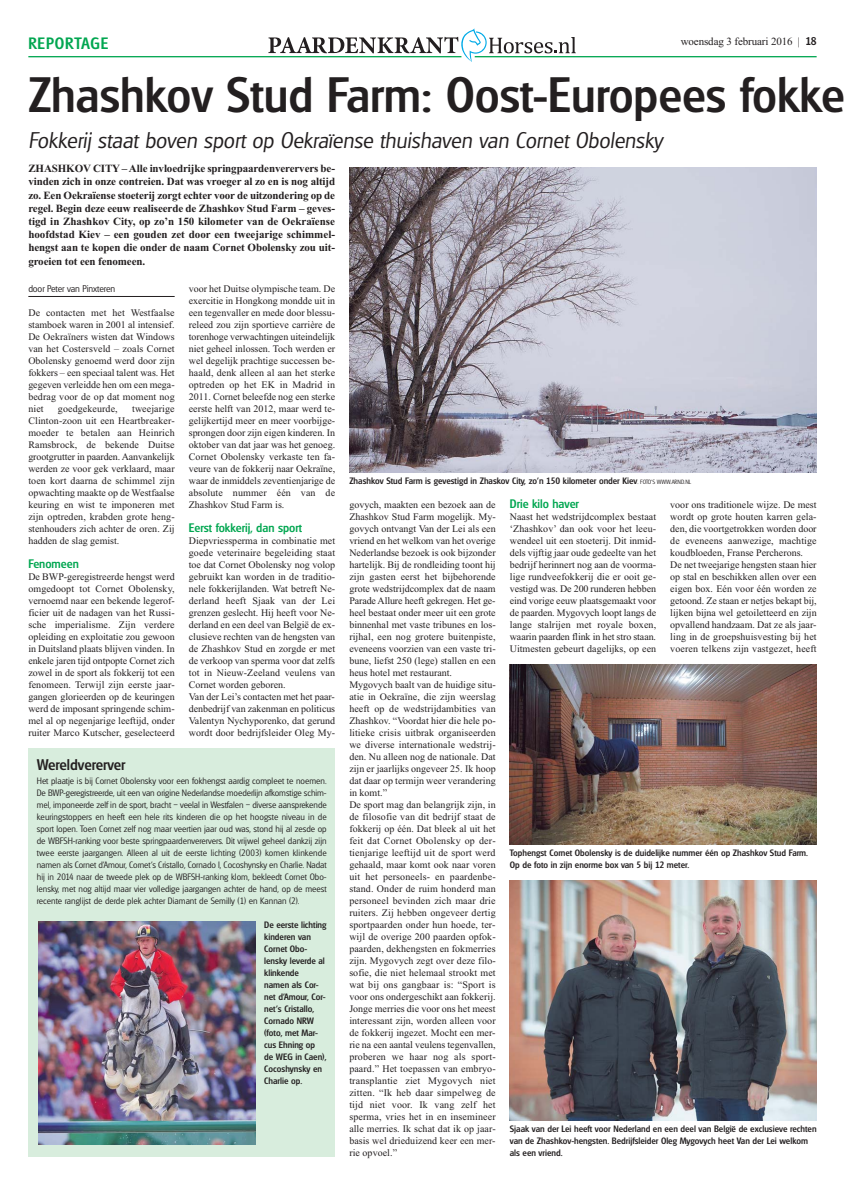
<style>
.page{position:relative;width:845px;height:1185px;background:#fff}
.page>*{position:absolute;margin:0;border:0;box-sizing:border-box;transform-origin:0 0}
.t1{font:500 48.2px "Glasgow";color:#231f20}
.t2{font:italic 300 22px "Glasgow";color:#231f20}
.t3{font:500 16px "Glasgow";letter-spacing:.05em;color:#00a650}
.t4{font:500 15px "Glasgow";color:#231f20}
.t5{font:500 12px "Glasgow";color:#00a650}
.t6{font:700 11px/13.2px "Times New Roman";letter-spacing:-.01em;color:#231f20;text-align:justify}
.t7{font:11px "Times New Roman";letter-spacing:-.01em;color:#231f20}
.t8{font:10px/12px "Times New Roman";letter-spacing:.005em;color:#231f20;text-align:justify}
.t9{font:300 9.5px "Glasgow";letter-spacing:-.01em;color:#231f20}
.t10{font:300 9px/12px "Glasgow";color:#231f20;text-align:justify}
.t11{font:500 9px/12px "Glasgow";color:#231f20}
.s1{font-family:"Glasgow";font-weight:500}
.s2{font-weight:300;font-size:6px}
</style>
<div class="page">
<hr style="left:28px;top:296px;width:147px;height:1px;background:#231f20">
<img style="left:349px;top:167px;width:467px;height:305px">
<svg style="left:268px;top:28px;width:308px;height:34px"></svg>
<hr style="left:475px;top:56px;width:341px;height:1px;background:#00a650">
<hr style="left:28px;top:56px;width:433px;height:1px;background:#00a650">
<img style="left:510px;top:880px;width:306px;height:240px">
<img style="left:510px;top:664px;width:306px;height:180px">
<div style="left:28px;top:748px;width:307px;height:408px;background:#d8eddd"></div>
<img style="left:38px;top:922px;width:218px;height:222px">
<h3 class="t3" style="left:28px;top:37px;width:82px">REPORTAGE</h3>
<p class="t7" style="left:681px;top:37px;width:137px">woensdag 3 februari 2016 | <span class="s1">18</span></p>
<h1 class="t1" style="left:28px;top:77px;width:818px">Zhashkov Stud Farm: Oost-Europees fokke</h1>
<h2 class="t2" style="left:28px;top:133px;width:636px">Fokkerij staat boven sport op Oekraïense thuishaven van Cornet Obolensky</h2>
<p class="t6" style="left:28px;top:163px;width:308px">ZHASHKOV CITY – Alle invloedrijke springpaardenverervers be&shy;vinden zich in onze contreien. Dat was vroeger al zo en is nog altijd zo. Een Oekraïense stoeterij zorgt echter voor de uitzondering op de regel. Begin deze eeuw realiseerde de Zhashkov Stud Farm – geves&shy;tigd in Zhashkov City, op zo’n 150 kilometer van de Oekraïense hoofdstad Kiev – een gouden zet door een tweejarige schimmel&shy;hengst aan te kopen die onder de naam Cornet Obolensky zou uit&shy;groeien tot een fenomeen.</p>
<p class="t9" style="left:28px;top:285px;width:88px">door Peter van Pinxteren</p>
<p class="t8" style="left:28px;top:308px;width:148px">De contacten met het Westfaalse stamboek waren in 2001 al intensief.<br>De Oekraïners wisten dat Windows van het Costersveld – zoals Cornet Obolensky genoemd werd door zijn fokkers – een speciaal talent was. Het gegeven verleidde hen om een mega&shy;bedrag voor de op dat moment nog niet</p>
<p class="t8" style="left:28px;top:404px;width:148px;text-indent:104px">tweejarige Clinton-zoon uit een Heartbreaker&shy;moeder te betalen aan Heinrich Ramsbrock, de bekende Duitse grootgrutter in paarden. Aanvankelijk werden ze voor gek verklaard, maar toen kort daarna de schimmel zijn opwachting maakte op de Westfaalse keuring en wist te imponeren met zijn optreden, krabden grote heng&shy;stenhouders zich achter de oren. Zij hadden de slag gemist.</p>
<p class="t5" style="left:28px;top:560px;width:52px">Fenomeen</p>
<p class="t8" style="left:28px;top:572px;width:148px">De BWP-geregistreerde hengst werd omgedoopt tot Cornet Obolensky, vernoemd naar een bekende legerof&shy;ficier uit de nadagen van het Russi&shy;sche imperialisme. Zijn verdere opleiding en exploitatie zou gewoon in Duitsland plaats blijven vinden. In enkele jaren tijd ontpopte Cornet zich zowel in de sport als fokkerij tot een fenomeen. Terwijl zijn eerste jaar&shy;gangen glorieerden op de keuringen werd de imposant springende schim&shy;mel al op negenjarige leeftijd, onder ruiter Marco Kutscher, geselecteerd</p>
<p class="t8" style="left:58px;top:404px;width:61px">goedgekeurde,</p>
<p class="t8" style="left:189px;top:284px;width:148px">voor het Duitse olympische team. De exercitie in Hongkong mondde uit in een tegenvaller en mede door blessu&shy;releed zou zijn sportieve carrière de torenhoge verwachtingen uiteindelijk niet geheel inlossen. Toch werden er wel degelijk prachtige successen be&shy;haald, denk alleen al aan het sterke optreden op het EK in Madrid in 2011. Cornet beleefde nog een sterke eerste helft van 2012, maar werd te&shy;gelijkertijd meer en meer voorbijge&shy;sprongen door zijn eigen kinderen. In oktober van dat jaar was het genoeg.<br>Cornet Obolensky verkaste ten fa&shy;veure van de fokkerij naar Oekraïne, waar de inmiddels zeventienjarige de absolute nummer één van de Zhashkov Stud Farm is.</p>
<p class="t5" style="left:189px;top:524px;width:115px">Eerst fokkerij, dan sport</p>
<p class="t8" style="left:189px;top:536px;width:148px;text-align:left">Diepvriessperma in combinatie met goede veterinaire begeleiding staat toe dat Cornet Obolensky nog volop gebruikt kan worden in de traditio&shy;nele fokkerijlanden. Wat betreft Ne&shy;derland heeft Sjaak van der Lei grenzen geslecht. Hij heeft voor Ne&shy;derland en een deel van België de ex&shy;clusieve rechten van de hengsten van de Zhashkov Stud en zorgde er met de verkoop van sperma voor dat zelfs tot in Nieuw-Zeeland veulens van Cornet worden geboren.<br>Van der Lei’s contacten met het paar&shy;denbedrijf van zakenman en politicus Valentyn Nychyporenko, dat gerund wordt door bedrijfsleider Oleg My-</p>
<h3 class="t4" style="left:37px;top:759px;width:90px">Wereldvererver</h3>
<p class="t10" style="left:37px;top:776px;width:291px">Het plaatje is bij Cornet Obolensky voor een fokhengst aardig compleet te noemen.<br>De BWP-geregistreerde, uit een van origine Nederlandse moederlijn afkomstige schim&shy;mel, imponeerde zelf in de sport, bracht – veelal in Westfalen – diverse aansprekende keuringstoppers en heeft een hele rits kinderen die op het hoogste niveau in de sport lopen. Toen Cornet zelf nog maar veertien jaar oud was, stond hij al zesde op de WBFSH-ranking voor beste springpaardenverervers. Dit vrijwel geheel dankzij zijn twee eerste jaargangen. Alleen al uit de eerste lichting (2003) komen klinkende namen als Cornet d’Amour, Cornet’s Cristallo, Cornado I, Cocoshynsky en Charlie. Nadat hij in 2014 naar de tweede plek op de WBFSH-ranking klom, bekleedt Cornet Obo&shy;lensky, met nog altijd maar vier volledige jaargangen achter de hand, op de meest recente ranglijst de derde plek achter Diamant de Semilly (1) en Kannan (2).</p>
<p class="t11" style="left:264px;top:920px;width:64px">De eerste lichting kinderen van<br>Cornet Obo&shy;lensky leverde al klinkende<br>namen als Cor&shy;net d’Amour, Cor&shy;net’s Cristallo,<br>Cornado NRW (foto, met Mar&shy;cus Ehning op<br>de WEG in Caen),<br>Cocoshynsky en<br>Charlie op.</p>
<p class="t11" style="left:349px;top:476px;width:343px">Zhashkov Stud Farm is gevestigd in Zhaskov City, zo’n 150 kilometer onder Kiev<span class="s2">. FOTO’S WWW.ARND.NL</span></p>
<p class="t8" style="left:349px;top:500px;width:148px;text-align:left">govych, maakten een bezoek aan de Zhashkov Stud Farm mogelijk. My&shy;govych ontvangt Van der Lei als een vriend en het welkom van het overige Nederlandse bezoek is ook bijzonder hartelijk. Bij de rondleiding toont hij zijn gasten eerst het bijbehorende grote wedstrijdcomplex dat de naam Parade Allure heeft gekregen. Het ge&shy;heel bestaat onder meer uit een grote binnenhal met vaste tribunes en los&shy;rijhal, een nog grotere buitenpiste, eveneens voorzien van een vaste tri&shy;bune, liefst 250 (lege) stallen en een heus hotel met restaurant.<br>Mygovych baalt van de huidige situ&shy;atie in Oekraïne, die zijn weerslag heeft op de wedstrijdambities van Zhashkov. “Voordat hier die hele po&shy;litieke crisis uitbrak organiseerden we diverse internationale wedstrij&shy;den. Nu alleen nog de nationale. Dat zijn er jaarlijks ongeveer 25. Ik hoop dat daar op termijn weer verandering in komt.”<br>De sport mag dan belangrijk zijn, in de filosofie van dit bedrijf staat de fokkerij op één. Dat bleek al uit het feit dat Cornet Obolensky op der&shy;tienjarige leeftijd uit de sport werd gehaald, maar komt ook naar voren uit het personeels- en paardenbe&shy;stand. Onder de ruim honderd man personeel bevinden zich maar drie ruiters. Zij hebben ongeveer dertig sportpaarden onder hun hoede, ter&shy;wijl de overige 200 paarden opfok&shy;paarden, dekhengsten en fokmerries zijn. Mygovych zegt over deze filo&shy;sofie, die niet helemaal strookt met wat bij ons gangbaar is: “Sport is voor ons ondergeschikt aan fokkerij.<br>Jonge merries die voor ons het meest interessant zijn, worden alleen voor de fokkerij ingezet. Mocht een mer&shy;rie na een aantal veulens tegenvallen, proberen we haar nog als sport&shy;paard.” Het toepassen van embryo&shy;transplantie ziet Mygovych niet zitten. “Ik heb daar simpelweg de tijd niet voor. Ik vang zelf het sperma, vries het in en insemineer alle merries. Ik schat dat ik op jaar&shy;basis wel drieduizend keer een mer&shy;rie opvoel.”</p>
<p class="t5" style="left:510px;top:500px;width:71px">Drie kilo haver</p>
<p class="t8" style="left:670px;top:500px;width:148px;text-align:left">voor ons traditionele wijze. De mest wordt op grote houten karren gela&shy;den, die voortgetrokken worden door de eveneens aanwezige, machtige koudbloeden, Franse Percherons.<br>De net tweejarige hengsten staan hier op stal en beschikken allen over een eigen box. Eén voor één worden ze getoond. Ze staan er netjes bekapt bij, lijken bijna wel getoiletteerd en zijn opvallend handzaam. Dat ze als jaar&shy;ling in de groepshuisvesting bij het voeren telkens zijn vastgezet, heeft</p>
<p class="t8" style="left:510px;top:512px;width:148px">Naast het wedstrijdcomplex bestaat ‘Zhashkov’ dan ook voor het leeu&shy;wendeel uit een stoeterij. Dit inmid&shy;dels vijftig jaar oude gedeelte van het bedrijf herinnert nog aan de voorma&shy;lige rundveefokkerij die er ooit ge&shy;vestigd was. De 200 runderen hebben eind vorige eeuw plaatsgemaakt voor de paarden. Mygovych loopt langs de lange stalrijen met royale boxen, waarin paarden flink in het stro staan.<br>Uitmesten gebeurt dagelijks, op een</p>
<p class="t11" style="left:510px;top:848px;width:300px">Tophengst Cornet Obolensky is de duidelijke nummer één op Zhashkov Stud Farm.<br>Op de foto in zijn enorme box van 5 bij 12 meter.</p>
<p class="t11" style="left:510px;top:1124px;width:308px">Sjaak van der Lei heeft voor Nederland en een deel van België de exclusieve rechten van de Zhashkov-hengsten. Bedrijfsleider Oleg Mygovych heet Van der Lei welkom als een vriend.</p>
</div>
